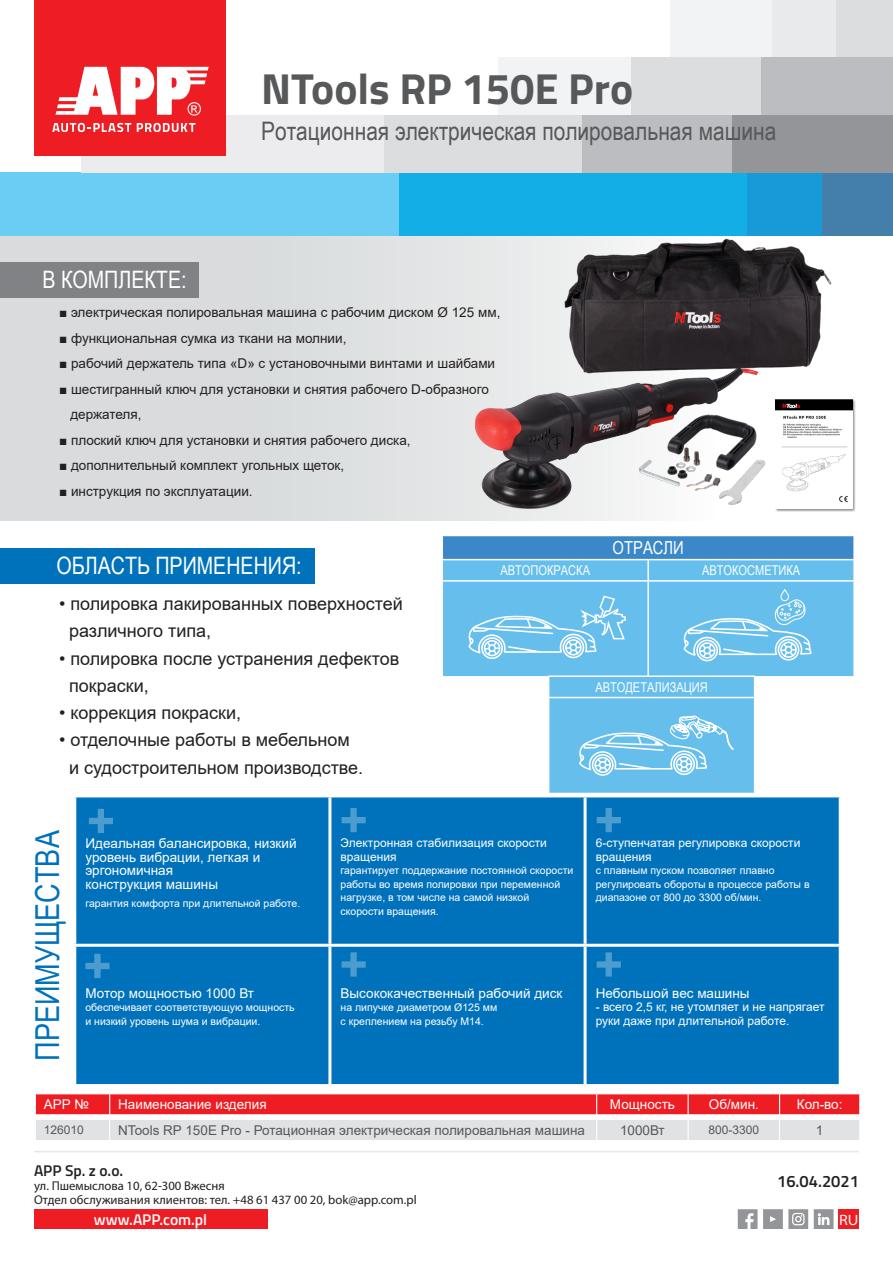
<style>
.page{position:relative;width:893px;height:1263px;background:#fff}
.page>*{position:absolute;margin:0;border:0;box-sizing:border-box;transform-origin:0 0}
.t1{font:700 43.5px "Titillium";color:#57585a}
.t2{font:33px "Arial Narrow";color:#0072bc}
.t3{font:25.5px "Arial Narrow";color:#57585a}
.t4{font:24px "Arial Narrow";color:#fff}
.t5{font:18px "Arial";color:#231f20}
.t6{font:18px "Arial Narrow";color:#fff}
.t7{font:600 16.5px "Titillium";color:#231f20}
.t8{font:600 15.45px "Titillium";color:#fff}
.t9{font:600 15.45px "Titillium";color:#231f20}
.t10{font:semi-expanded 15px "Myriad Pro";color:#fff}
.t11{font:13.5px "Arial";color:#231f20}
.t12{font:13.5px/13.5px "Arial";color:#fff}
.t13{font:13.5px "Arial";color:#57585a}
.t14{font:13.5px "Arial Narrow";color:#fff}
.t15{font:12.75px/14.1px "Myriad Pro";color:#231f20}
.t16{font:12px/13.5px "Arial";color:#fff}
.t17{font:12px "Arial";color:#57585a}
.t18{font:10.5px/13.5px "Arial";color:#fff}
</style>
<div class="page">
<div style="left:727px;top:172px;width:97px;height:64px;background:#179ad7"></div>
<div style="left:398px;top:172px;width:348px;height:64px;background:#13aee5"></div>
<div style="left:0;top:172px;width:399px;height:64px;background:#6ccdf4"></div>
<div style="left:830px;top:0;width:63px;height:57px;background:#dcdddf"></div>
<div style="left:746px;top:0;width:90px;height:57px;background:#e9eaeb"></div>
<div style="left:670px;top:0;width:101px;height:57px;background:#f2f3f4"></div>
<div style="left:761px;top:57px;width:132px;height:58px;background:#bcbdc0"></div>
<div style="left:629px;top:57px;width:132px;height:58px;background:#dcdddf"></div>
<div style="left:499px;top:57px;width:132px;height:58px;background:#f2f3f4"></div>
<div style="left:822px;top:172px;width:71px;height:64px;background:#447fac"></div>
<div style="left:732px;top:115px;width:161px;height:57px;background:#939598"></div>
<div style="left:383px;top:115px;width:205px;height:57px;background:#dcdddf"></div>
<div style="left:81px;top:115px;width:302px;height:57px;background:#ececee"></div>
<div style="left:583px;top:115px;width:149px;height:57px;background:#bcbdc0"></div>
<div style="left:35px;top:0;width:191px;height:156px;background:#ee1d23"></div>
<svg style="left:52px;top:123px;width:79px;height:9px"></svg>
<svg style="left:137px;top:123px;width:58px;height:9px"></svg>
<svg style="left:55px;top:67px;width:154px;height:49px"></svg>
<hr style="left:34px;top:1151px;width:825px;height:1px;background:#e6e7e9">
<svg style="left:738px;top:1209px;width:19px;height:20px"></svg>
<svg style="left:763px;top:1209px;width:45px;height:20px"></svg>
<svg style="left:814px;top:1209px;width:19px;height:20px"></svg>
<div style="left:34px;top:1209px;width:233px;height:20px;background:#ee1d23"></div>
<div style="left:838px;top:1209px;width:21px;height:20px;background:#ee1d23"></div>
<svg style="left:0;top:236px;width:520px;height:284px;background:#dbdede"></svg>
<div style="left:0;top:547px;width:315px;height:36px;background:#0072bc"></div>
<svg style="left:35px;top:1094px;width:825px;height:46px;background:#ea9295"></svg>
<div style="left:442px;top:536px;width:412px;height:24px;background:#3b88c8"></div>
<div style="left:443px;top:560px;width:410px;height:116px;background:#65beeb"></div>
<hr style="left:853px;top:536px;width:2px;height:23px;background:#fff">
<hr style="left:441px;top:580px;width:207px;height:2px;background:#fff">
<hr style="left:441px;top:536px;width:2px;height:23px;background:#fff">
<hr style="left:441px;top:559px;width:207px;height:1px;background:#fff">
<hr style="left:648px;top:559px;width:207px;height:1px;background:#fff">
<hr style="left:647px;top:560px;width:2px;height:20px;background:#fff">
<hr style="left:648px;top:580px;width:207px;height:2px;background:#fff">
<hr style="left:647px;top:582px;width:2px;height:94px;background:#fff">
<hr style="left:548px;top:675px;width:207px;height:2px;background:#fff">
<svg style="left:683px;top:589px;width:129px;height:72px;background:#80c9ee"></svg>
<svg style="left:468px;top:594px;width:159px;height:65px;background:#7fc9ee"></svg>
<svg style="left:443px;top:676px;width:410px;height:117px"></svg>
<img style="left:457px;top:320px;width:142px;height:201px">
<img style="left:599px;top:423px;width:253px;height:114px">
<div style="left:0;top:262px;width:199px;height:36px;background:#808285"></div>
<div style="left:775px;top:399px;width:81px;height:113px;background:#231f20;opacity:.5"></div>
<img style="left:776px;top:423px;width:76px;height:86px">
<img style="left:520px;top:188px;width:336px;height:235px">
<div style="left:76px;top:797px;width:763px;height:287px;background:#0072bc"></div>
<hr style="left:328px;top:797px;width:3px;height:147px;background:#fff">
<hr style="left:328px;top:947px;width:3px;height:137px;background:#fff">
<hr style="left:584px;top:797px;width:3px;height:147px;background:#fff">
<hr style="left:73px;top:944px;width:257px;height:3px;background:#fff">
<hr style="left:330px;top:944px;width:255px;height:3px;background:#fff">
<hr style="left:585px;top:944px;width:257px;height:3px;background:#fff">
<hr style="left:584px;top:947px;width:3px;height:137px;background:#fff">
<svg style="left:85px;top:954px;width:25px;height:24px"></svg>
<svg style="left:89px;top:809px;width:24px;height:24px"></svg>
<svg style="left:342px;top:808px;width:24px;height:24px"></svg>
<svg style="left:597px;top:808px;width:24px;height:24px"></svg>
<svg style="left:339px;top:951px;width:27px;height:25px"></svg>
<svg style="left:597px;top:951px;width:24px;height:25px"></svg>
<p class="t1" style="left:261px;top:56px;width:374px">NTools RP 150E Pro</p>
<p class="t4" style="left:43px;top:262px;width:146px">В КОМПЛЕКТЕ:</p>
<p class="t3" style="left:261px;top:113px;width:517px">Ротационная электрическая полировальная машина</p>
<p class="t11" style="left:59px;top:303px;width:443px">■ электрическая полировальная машина с рабочим диском Ø 125 мм,</p>
<p class="t11" style="left:59px;top:329px;width:289px">■ функциональная сумка из ткани на молнии,</p>
<p class="t11" style="left:59px;top:354px;width:437px">■ рабочий держатель типа «D» с установочными винтами и шайбами</p>
<p class="t11" style="left:59px;top:380px;width:431px">■ шестигранный ключ для установки и снятия рабочего D-образного</p>
<p class="t11" style="left:70px;top:405px;width:73px">держателя,</p>
<p class="t11" style="left:59px;top:431px;width:353px">■ плоский ключ для установки и снятия рабочего диска,</p>
<p class="t11" style="left:59px;top:456px;width:287px">■ дополнительный комплект угольных щеток,</p>
<p class="t11" style="left:59px;top:482px;width:195px">■ инструкция по эксплуатации.</p>
<p class="t4" style="left:57px;top:548px;width:247px">ОБЛАСТЬ ПРИМЕНЕНИЯ:</p>
<p class="t5" style="left:59px;top:591px;width:345px">• полировка лакированных поверхностей</p>
<p class="t5" style="left:69px;top:618px;width:144px">различного типа,</p>
<p class="t5" style="left:59px;top:646px;width:342px">• полировка после устранения дефектов</p>
<p class="t5" style="left:69px;top:673px;width:81px">покраски,</p>
<p class="t5" style="left:59px;top:700px;width:184px">• коррекция покраски,</p>
<p class="t5" style="left:59px;top:728px;width:292px">• отделочные работы в мебельном</p>
<p class="t5" style="left:69px;top:755px;width:296px">и судостроительном производстве.</p>
<p class="t6" style="left:613px;top:535px;width:73px">ОТРАСЛИ</p>
<p class="t14" style="left:500px;top:560px;width:91px">АВТОПОКРАСКА</p>
<p class="t14" style="left:702px;top:560px;width:100px">АВТОКОСМЕТИКА</p>
<p class="t14" style="left:595px;top:677px;width:114px">АВТОДЕТАЛИЗАЦИЯ</p>
<p class="t2" style="left:23px;top:1061px;width:232px;rotate:-90deg">ПРЕИМУЩЕСТВА</p>
<p class="t12" style="left:85px;top:837px;width:213px">Идеальная балансировка, низкий уровень вибрации, легкая и эргономичная</p>
<p class="t12" style="left:85px;top:877px;width:134px">конструкция машины</p>
<p class="t18" style="left:85px;top:896px;width:216px">гарантия комфорта при длительной работе.</p>
<p class="t12" style="left:85px;top:986px;width:170px">Мотор мощностью 1000 Вт</p>
<p class="t18" style="left:85px;top:1000px;width:211px">обеспечивает соответствующую мощность</p>
<p class="t18" style="left:85px;top:1014px;width:176px">и низкий уровень шума и вибрации.</p>
<p class="t16" style="left:341px;top:836px;width:208px">Электронная стабилизация скорости вращения</p>
<p class="t18" style="left:341px;top:864px;width:234px">гарантирует поддержание постоянной скорости работы во время полировки при переменной нагрузке, в том числе на самой низкой скорости вращения.</p>
<p class="t16" style="left:596px;top:836px;width:206px">6-ступенчатая регулировка скорости вращения</p>
<p class="t18" style="left:596px;top:864px;width:180px">с плавным пуском позволяет плавно</p>
<p class="t18" style="left:596px;top:877px;width:215px">регулировать обороты в процессе работы в</p>
<p class="t18" style="left:596px;top:891px;width:167px">диапазоне от 800 до 3300 об/мин.</p>
<p class="t12" style="left:341px;top:986px;width:223px">Высококачественный рабочий диск</p>
<p class="t18" style="left:341px;top:1000px;width:158px">на липучке диаметром Ø125 мм</p>
<p class="t18" style="left:341px;top:1014px;width:145px">с креплением на резьбу M14.</p>
<p class="t12" style="left:596px;top:986px;width:155px">Небольшой вес машины</p>
<p class="t16" style="left:596px;top:1000px;width:230px">- всего 2,5 кг, не утомляет и не напрягает руки даже при длительной работе.</p>
<p class="t12" style="left:44px;top:1098px;width:47px">APP №</p>
<p class="t12" style="left:118px;top:1098px;width:150px">Наименование изделия</p>
<p class="t12" style="left:610px;top:1098px;width:66px">Мощность</p>
<p class="t12" style="left:709px;top:1098px;width:52px">Об/мин.</p>
<p class="t12" style="left:797px;top:1098px;width:47px">Кол-во:</p>
<p class="t17" style="left:44px;top:1122px;width:42px">126010</p>
<p class="t13" style="left:118px;top:1121px;width:468px">NTools RP 150E Pro - Ротационная электрическая полировальная машина</p>
<p class="t13" style="left:620px;top:1121px;width:46px">1000Вт</p>
<p class="t17" style="left:708px;top:1122px;width:52px">800-3300</p>
<p class="t13" style="left:816px;top:1121px;width:9px">1</p>
<h3 class="t9" style="left:34px;top:1159px;width:91px">APP Sp. z o.o.</h3>
<p class="t15" style="left:34px;top:1179px;width:384px">ул. Пшемыслова 10, 62-300 Вжесня<br>Отдел обслуживания клиентов: тел. +48 61 437 00 20, bok@app.com.pl</p>
<h3 class="t8" style="left:94px;top:1208px;width:115px">www.APP.com.pl</h3>
<h3 class="t10" style="left:839px;top:1210px;width:21px">RU</h3>
<h3 class="t7" style="left:777px;top:1169px;width:83px">16.04.2021</h3>
</div>
